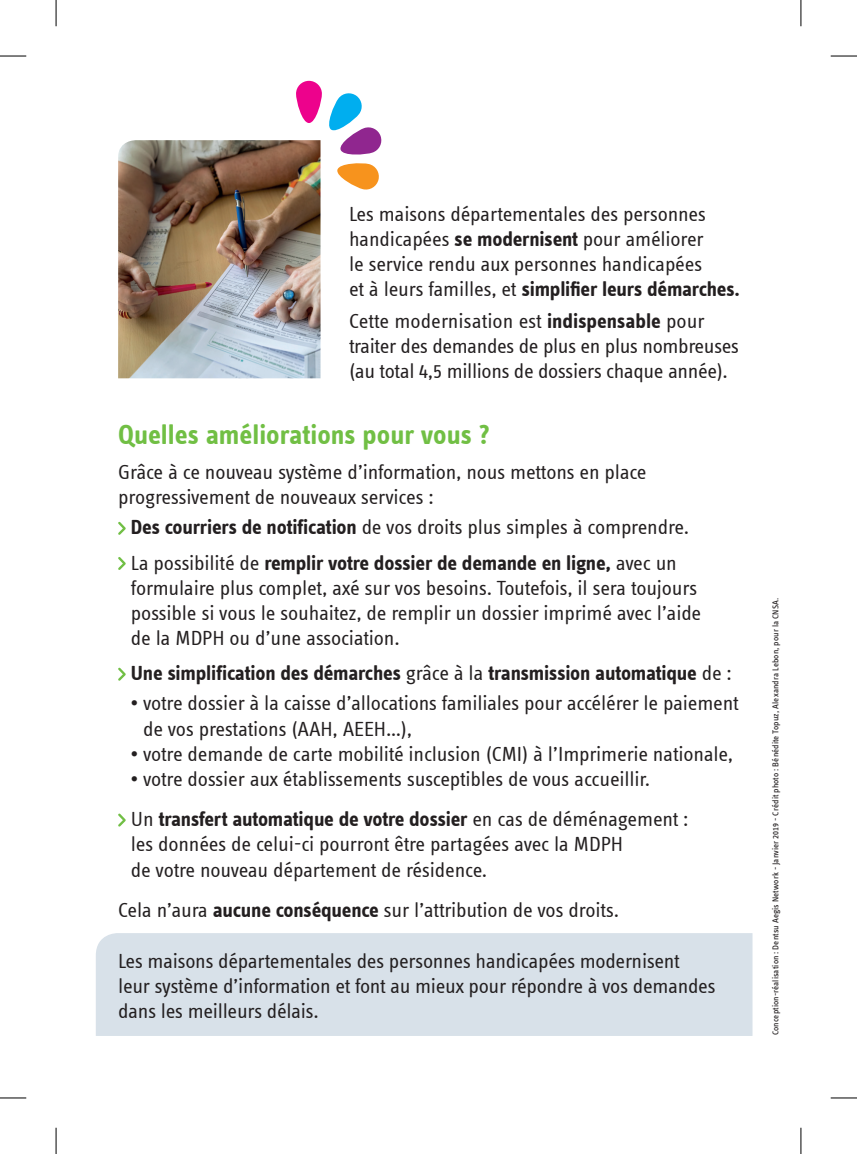
<style>
.page{position:relative;width:857px;height:1154px;background:#fff}
.page>*{position:absolute;margin:0;border:0;box-sizing:border-box;transform-origin:0 0}
.t1{font:700 28px "Info Text Offc";color:#71bf44}
.t2{font:21px/25.2px "Info Text Offc";letter-spacing:-.015em;color:#231f20}
.t3{font:700 21px/35.2px "Info Text Offc";letter-spacing:-.01em;color:#231f20}
.t4{font:8.75px "Info Text Offc";letter-spacing:.01em;color:#231f20}
.s1{font-weight:700}
.s2{font-weight:400}
</style>
<div class="page">
<svg style="left:118px;top:521px;width:8px;height:14px"></svg>
<svg style="left:118px;top:557px;width:8px;height:13px"></svg>
<svg style="left:118px;top:667px;width:8px;height:14px"></svg>
<svg style="left:118px;top:813px;width:8px;height:14px"></svg>
<div style="left:96px;top:933px;width:656px;height:103px;background:#d8e1e9"></div>
<img style="left:118px;top:140px;width:202px;height:238px">
<svg style="left:337px;top:163px;width:42px;height:27px"></svg>
<svg style="left:329px;top:93px;width:53px;height:62px"></svg>
<svg style="left:296px;top:81px;width:26px;height:42px"></svg>
<svg style="left:0;top:56px;width:26px;height:1px"></svg>
<svg style="left:830px;top:56px;width:26px;height:1px"></svg>
<svg style="left:0;top:1097px;width:26px;height:1px"></svg>
<svg style="left:830px;top:1097px;width:26px;height:1px"></svg>
<svg style="left:56px;top:0;width:1px;height:26px"></svg>
<svg style="left:56px;top:1128px;width:1px;height:26px"></svg>
<svg style="left:800px;top:0;width:1px;height:26px"></svg>
<svg style="left:800px;top:1128px;width:1px;height:26px"></svg>
<p class="t2" style="left:349px;top:201px;width:392px">Les maisons départementales des personnes handicapées <span class="s1">se modernisent</span> pour améliorer<br>le service rendu aux personnes handicapées<br>et à leurs familles, et <span class="s1">simplifier leurs démarches.</span></p>
<p class="t2" style="left:349px;top:308px;width:391px">Cette modernisation est <span class="s1">indispensable</span> pour traiter des demandes de plus en plus nombreuses (au total 4,5 millions de dossiers chaque année).</p>
<h1 class="t1" style="left:118px;top:418px;width:373px">Quelles améliorations pour vous ?</h1>
<p class="t2" style="left:118px;top:459px;width:530px">Grâce à ce nouveau système d’information, nous mettons en place progressivement de nouveaux services :</p>
<p class="t3" style="left:131px;top:510px;width:559px">Des courriers de notification <span class="s2">de vos droits plus simples à comprendre.<br>La possibilité de</span> remplir votre dossier de demande en ligne, <span class="s2">avec un</span></p>
<p class="t2" style="left:131px;top:575px;width:571px">formulaire plus complet, axé sur vos besoins. Toutefois, il sera toujours possible si vous le souhaitez, de remplir un dossier imprimé avec l’aide de la MDPH ou d’une association.</p>
<p class="t3" style="left:131px;top:656px;width:602px">Une simplification des démarches <span class="s2">grâce à la</span> transmission automatique <span class="s2">de :</span></p>
<p class="t2" style="left:143px;top:691px;width:597px;text-indent:-13px">• votre dossier à la caisse d’allocations familiales pour accélérer le paiement de vos prestations (AAH, AEEH…),</p>
<p class="t2" style="left:130px;top:741px;width:603px">• votre demande de carte mobilité inclusion (CMI) à l’Imprimerie nationale,</p>
<p class="t2" style="left:130px;top:759px;width:559px;line-height:40.1px">• votre dossier aux établissements susceptibles de vous accueillir.<br>Un <span class="s1">transfert automatique de votre dossier</span> en cas de déménagement :</p>
<p class="t2" style="left:131px;top:832px;width:493px">les données de celui-ci pourront être partagées avec la MDPH de votre nouveau département de résidence.</p>
<p class="t2" style="left:118px;top:897px;width:502px">Cela n’aura <span class="s1">aucune conséquence</span> sur l’attribution de vos droits.</p>
<p class="t2" style="left:118px;top:948px;width:598px">Les maisons départementales des personnes handicapées modernisent leur système d’information et font au mieux pour répondre à vos demandes dans les meilleurs délais.</p>
<p class="t4" style="left:770px;top:1035px;width:439px;rotate:-90deg">Conception-réalisation : Dentsu Aegis Network - Janvier 2019 - Crédit photo : Bénédite Topuz, Alexandra Lebon, pour la CNSA.</p>
</div>
